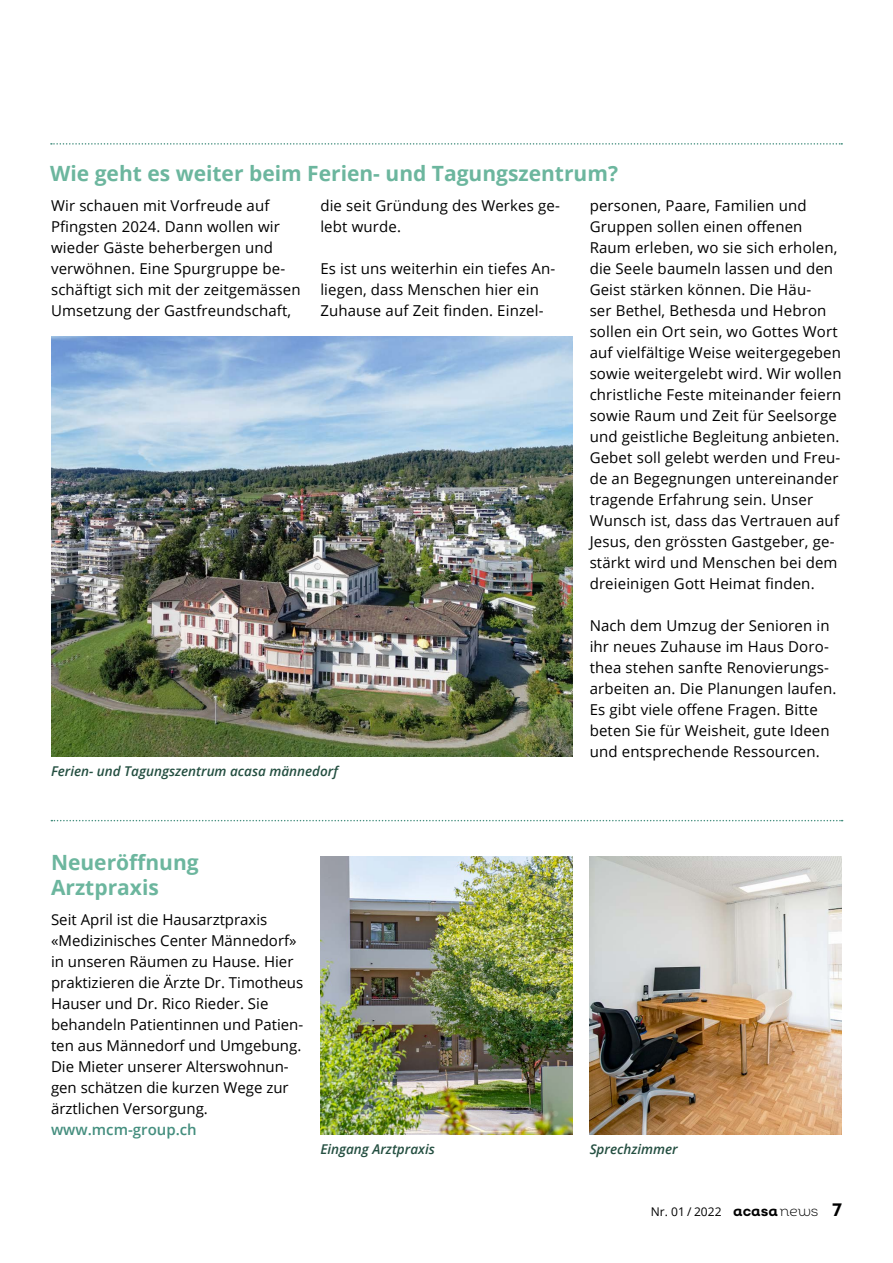
<style>
.page{position:relative;width:893px;height:1263px;background:#fff}
.page>*{position:absolute;margin:0;border:0;box-sizing:border-box;transform-origin:0 0}
.t1{font:700 21px/25.2px "Open Sans";color:#6cb69e}
.t2{font:15px/21px "Open Sans";letter-spacing:.01em;color:#000}
.t3{font:600 15px "Open Sans";color:#448e7e}
.t4{font:italic 600 13.5px "Open Sans";color:#244f41}
.t5{font:12px "Open Sans";color:#000}
.s1{font-family:"Intro Bold Alt";font-size:15px}
.s2{font-family:"Intro Light Alt";font-size:15px}
.s3{font-family:"Intro Bold Alt";font-size:18px}
</style>
<div class="page">
<svg style="left:51px;top:143px;width:791px;height:2px"></svg>
<svg style="left:51px;top:820px;width:792px;height:1px"></svg>
<img style="left:51px;top:337px;width:522px;height:420px">
<img style="left:320px;top:856px;width:253px;height:279px">
<img style="left:590px;top:856px;width:252px;height:279px">
<h1 class="t1" style="left:50px;top:160px;width:569px">Wie geht es weiter beim Ferien- und Tagungszentrum?</h1>
<p class="t2" style="left:51px;top:194px;width:251px">Wir schauen mit Vorfreude auf<br>Pfingsten 2024. Dann wollen wir wieder Gäste beherbergen und verwöhnen. Eine Spurgruppe be&shy;schäftigt sich mit der zeitgemässen<br>Umsetzung der Gastfreundschaft,</p>
<p class="t2" style="left:320px;top:194px;width:241px">die seit Gründung des Werkes ge&shy;lebt wurde.</p>
<p class="t2" style="left:320px;top:257px;width:236px">Es ist uns weiterhin ein tiefes An&shy;liegen, dass Menschen hier ein<br>Zuhause auf Zeit finden. Einzel-</p>
<p class="t4" style="left:51px;top:762px;width:289px">Ferien- und Tagungszentrum acasa männedorf</p>
<p class="t2" style="left:590px;top:194px;width:254px">personen, Paare, Familien und Gruppen sollen einen offenen Raum erleben, wo sie sich erholen, die Seele baumeln lassen und den Geist stärken können. Die Häu-<br>ser Bethel, Bethesda und Hebron sollen ein Ort sein, wo Gottes Wort auf vielfältige Weise weitergegeben sowie weitergelebt wird. Wir wollen christliche Feste miteinander feiern sowie Raum und Zeit für Seelsorge und geistliche Begleitung anbieten.<br>Gebet soll gelebt werden und Freu&shy;de an Begegnungen untereinander tragende Erfahrung sein. Unser Wunsch ist, dass das Vertrauen auf Jesus, den grössten Gastgeber, ge&shy;stärkt wird und Menschen bei dem dreieinigen Gott Heimat finden.</p>
<p class="t2" style="left:590px;top:614px;width:248px">Nach dem Umzug der Senioren in ihr neues Zuhause im Haus Doro&shy;thea stehen sanfte Renovierungs&shy;arbeiten an. Die Planungen laufen.<br>Es gibt viele offene Fragen. Bitte beten Sie für Weisheit, gute Ideen und entsprechende Ressourcen.</p>
<h1 class="t1" style="left:51px;top:849px;width:149px">Neueröffnung<br>Arztpraxis</h1>
<p class="t2" style="left:51px;top:908px;width:254px">Seit April ist die Hausarztpraxis «Medizinisches Center Männedorf» in unseren Räumen zu Hause. Hier praktizieren die Ärzte Dr. Timotheus<br>Hauser und Dr. Rico Rieder. Sie behandeln Patientinnen und Patien&shy;ten aus Männedorf und Umgebung.<br>Die Mieter unserer Alterswohnun&shy;gen schätzen die kurzen Wege zur ärztlichen Versorgung.</p>
<p class="t3" style="left:51px;top:1119px;width:147px">www.mcm-group.ch</p>
<p class="t4" style="left:320px;top:1140px;width:116px">Eingang Arztpraxis</p>
<p class="t4" style="left:590px;top:1140px;width:90px">Sprechzimmer</p>
<p class="t5" style="left:651px;top:1203px;width:193px">Nr. 01 / 2022 <span class="s1">acasa</span><span class="s2">news</span> <span class="s3">7</span></p>
</div>
